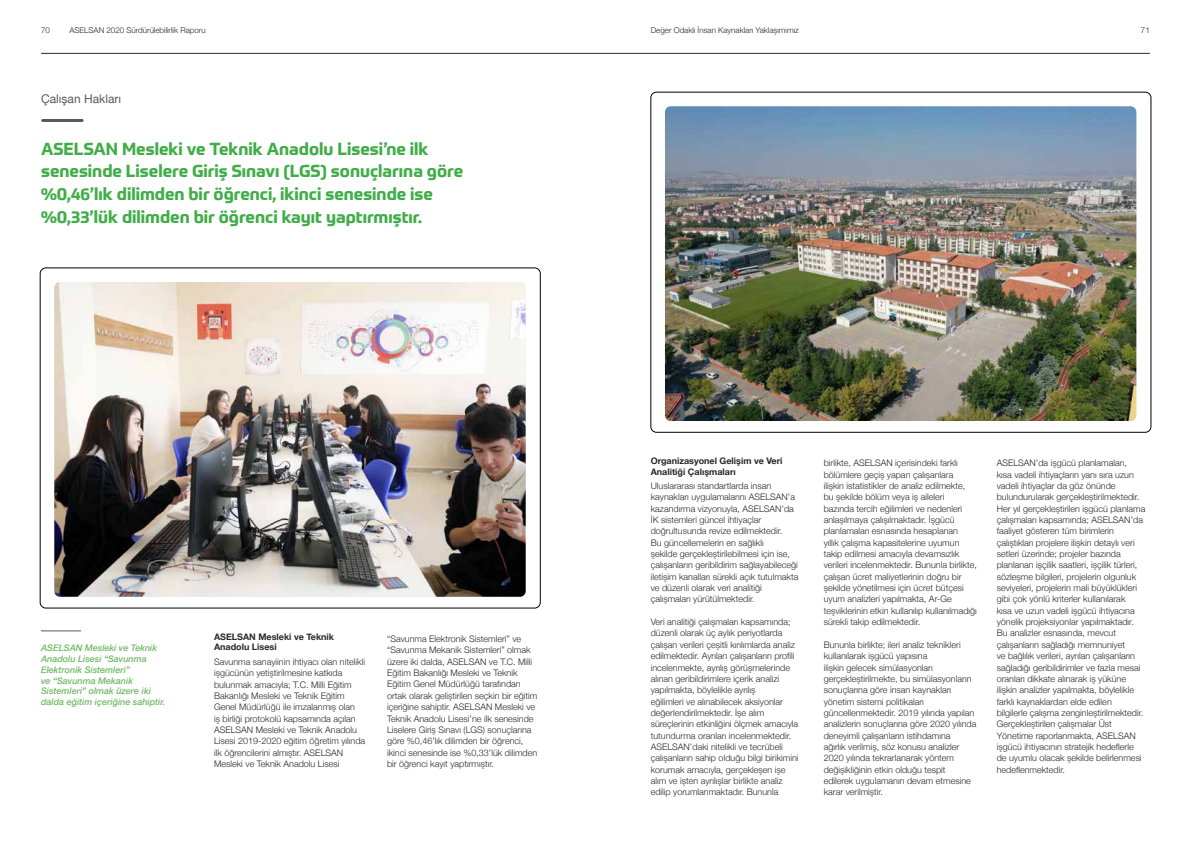
<style>
.page{position:relative;width:1191px;height:842px;background:#fff}
.page>*{position:absolute;margin:0;border:0;box-sizing:border-box;transform-origin:0 0}
.t1{font:700 17px/22.7px "Prometo";color:#41ad49}
.t2{font:12px "Helvetica Neue";color:#58595b}
.t3{font:300 9px/11.3px "Helvetica Neue";color:#292829}
.t4{font:italic 500 9px/10.8px "Helvetica Neue";color:#70b965}
.t5{font:700 9px/10.8px "Helvetica Neue";color:#292829}
.t6{font:300 8px "Helvetica Neue";color:#292829}
</style>
<div class="page">
<hr style="left:41px;top:53px;width:1108px;height:1px;background:#292829">
<hr style="left:43px;top:119px;width:39px;height:3px;background:#58595b">
<hr style="left:41px;top:631px;width:40px;height:1px;background:#58595b">
<img style="left:54px;top:282px;width:471px;height:315px">
<img style="left:665px;top:106px;width:471px;height:315px">
<p class="t6" style="left:41px;top:24px;width:10px">70</p>
<p class="t6" style="left:69px;top:24px;width:138px">ASELSAN 2020 Sürdürülebilirlik Raporu</p>
<p class="t6" style="left:651px;top:24px;width:150px">Değer Odaklı İnsan Kaynakları Yaklaşımımız</p>
<p class="t6" style="left:1141px;top:24px;width:10px">71</p>
<h2 class="t2" style="left:41px;top:91px;width:81px">Çalışan Hakları</h2>
<h1 class="t1" style="left:41px;top:137px;width:423px">ASELSAN Mesleki ve Teknik Anadolu Lisesi’ne ilk senesinde Liselere Giriş Sınavı (LGS) sonuçlarına göre %0,46’lık dilimden bir öğrenci, ikinci senesinde ise %0,33’lük dilimden bir öğrenci kayıt yaptırmıştır.</h1>
<p class="t5" style="left:214px;top:631px;width:121px">ASELSAN Mesleki ve Teknik<br>Anadolu Lisesi</p>
<p class="t3" style="left:214px;top:655px;width:153px">Savunma sanayiinin ihtiyacı olan nitelikli işgücünün yetiştirilmesine katkıda bulunmak amacıyla; T.C. Milli Eğitim Bakanlığı Mesleki ve Teknik Eğitim Genel Müdürlüğü ile imzalanmış olan<br>iş birliği protokolü kapsamında açılan ASELSAN Mesleki ve Teknik Anadolu Lisesi 2019-2020 eğitim öğretim yılında ilk öğrencilerini almıştır. ASELSAN Mesleki ve Teknik Anadolu Lisesi</p>
<p class="t4" style="left:41px;top:642px;width:126px">ASELSAN Mesleki ve Teknik<br>Anadolu Lisesi “Savunma<br>Elektronik Sistemleri”<br>ve “Savunma Mekanik<br>Sistemleri” olmak üzere iki dalda eğitim içeriğine sahiptir.</p>
<p class="t3" style="left:387px;top:633px;width:152px">“Savunma Elektronik Sistemleri” ve “Savunma Mekanik Sistemleri” olmak üzere iki dalda, ASELSAN ve T.C. Milli Eğitim Bakanlığı Mesleki ve Teknik Eğitim Genel Müdürlüğü tarafından ortak olarak geliştirilen seçkin bir eğitim içeriğine sahiptir. ASELSAN Mesleki ve Teknik Anadolu Lisesi’ne ilk senesinde Liselere Giriş Sınavı (LGS) sonuçlarına göre %0,46’lık dilimden bir öğrenci, ikinci senesinde ise %0,33’lük dilimden bir öğrenci kayıt yaptırmıştır.</p>
<p class="t5" style="left:651px;top:455px;width:133px">Organizasyonel Gelişim ve Veri<br>Analitiği Çalışmaları</p>
<p class="t3" style="left:651px;top:479px;width:149px">Uluslararası standartlarda insan kaynakları uygulamalarını ASELSAN’a kazandırma vizyonuyla, ASELSAN’da İK sistemleri güncel ihtiyaçlar doğrultusunda revize edilmektedir.<br>Bu güncellemelerin en sağlıklı<br>şekilde gerçekleştirilebilmesi için ise, çalışanların geribildirim sağlayabileceği iletişim kanalları sürekli açık tutulmakta ve düzenli olarak veri analitiği çalışmaları yürütülmektedir.</p>
<p class="t3" style="left:651px;top:616px;width:149px">Veri analitiği çalışmaları kapsamında; düzenli olarak üç aylık periyotlarda çalışan verileri çeşitli kırılımlarda analiz edilmektedir. Ayrılan çalışanların profili incelenmekte, ayrılış görüşmelerinde alınan geribildirimlere içerik analizi yapılmakta, böylelikle ayrılış<br>eğilimleri ve alınabilecek aksiyonlar değerlendirilmektedir. İşe alım süreçlerinin etkinliğini ölçmek amacıyla tutundurma oranları incelenmektedir.<br>ASELSAN’daki nitelikli ve tecrübeli çalışanların sahip olduğu bilgi birikimini korumak amacıyla, gerçekleşen işe alım ve işten ayrılışlar birlikte analiz edilip yorumlanmaktadır. Bununla</p>
<p class="t3" style="left:823px;top:457px;width:155px">birlikte, ASELSAN içerisindeki farklı bölümlere geçiş yapan çalışanlara<br>ilişkin istatistikler de analiz edilmekte, bu şekilde bölüm veya iş aileleri bazında tercih eğilimleri ve nedenleri anlaşılmaya çalışılmaktadır. İşgücü planlamaları esnasında hesaplanan<br>yıllık çalışma kapasitelerine uyumun takip edilmesi amacıyla devamsızlık verileri incelenmektedir. Bununla birlikte, çalışan ücret maliyetlerinin doğru bir şekilde yönetilmesi için ücret bütçesi uyum analizleri yapılmakta, Ar-Ge teşviklerinin etkin kullanılıp kullanılmadığı sürekli takip edilmektedir.</p>
<p class="t3" style="left:823px;top:638px;width:154px">Bununla birlikte; ileri analiz teknikleri kullanılarak işgücü yapısına<br>ilişkin gelecek simülasyonları gerçekleştirilmekte, bu simülasyonların sonuçlarına göre insan kaynakları yönetim sistemi politikaları güncellenmektedir. 2019 yılında yapılan analizlerin sonuçlarına göre 2020 yılında deneyimli çalışanların istihdamına<br>ağırlık verilmiş, söz konusu analizler 2020 yılında tekrarlanarak yöntem değişikliğinin etkin olduğu tespit edilerek uygulamanın devam etmesine karar verilmiştir.</p>
<p class="t3" style="left:996px;top:457px;width:150px">ASELSAN’da işgücü planlamaları,<br>kısa vadeli ihtiyaçların yanı sıra uzun vadeli ihtiyaçlar da göz önünde bulundurularak gerçekleştirilmektedir.<br>Her yıl gerçekleştirilen işgücü planlama çalışmaları kapsamında; ASELSAN’da faaliyet gösteren tüm birimlerin çalıştıkları projelere ilişkin detaylı veri setleri üzerinde; projeler bazında planlanan işçilik saatleri, işçilik türleri, sözleşme bilgileri, projelerin olgunluk seviyeleri, projelerin mali büyüklükleri gibi çok yönlü kriterler kullanılarak<br>kısa ve uzun vadeli işgücü ihtiyacına yönelik projeksiyonlar yapılmaktadır.<br>Bu analizler esnasında, mevcut çalışanların sağladığı memnuniyet<br>ve bağlılık verileri, ayrılan çalışanların sağladığı geribildirimler ve fazla mesai oranları dikkate alınarak iş yüküne ilişkin analizler yapılmakta, böylelikle farklı kaynaklardan elde edilen<br>bilgilerle çalışma zenginleştirilmektedir.<br>Gerçekleştirilen çalışmalar Üst Yönetime raporlanmakta, ASELSAN işgücü ihtiyacının stratejik hedeflerle de uyumlu olacak şekilde belirlenmesi hedeflenmektedir.</p>
</div>
